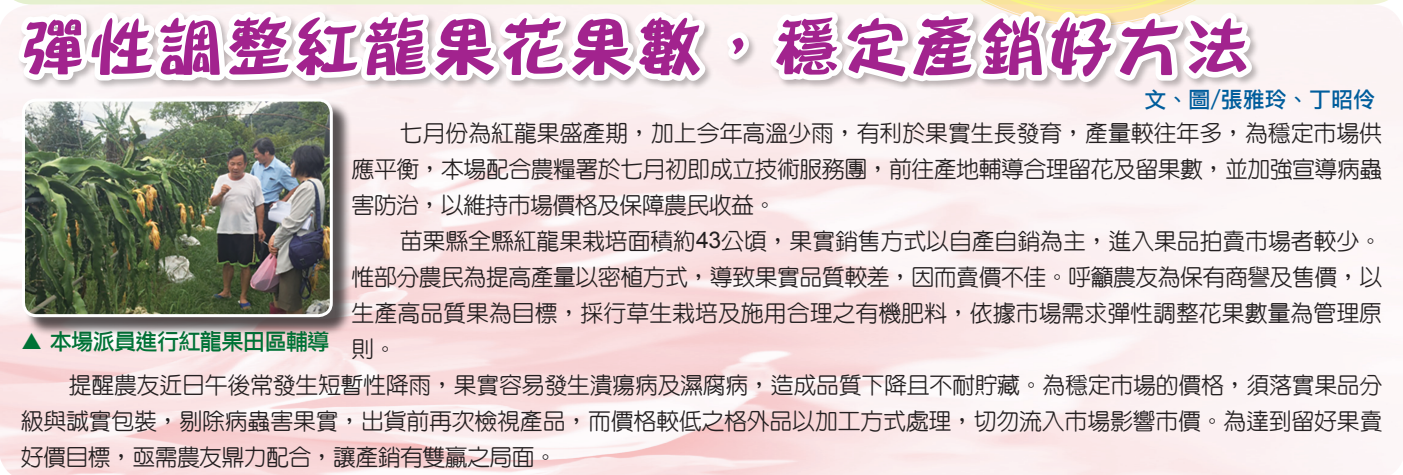
<style>
.page{position:relative;width:1403px;height:475px;background:#fff}
.page>*{position:absolute;margin:0;border:0;box-sizing:border-box;transform-origin:0 0}
.t1{font:64px "DF Pu Ding W12 WIN BF";letter-spacing:.07em;color:#a2238e}
.t2{font:500 23px/36px "Yen Round";letter-spacing:-.015em;color:#231f20;text-align:justify}
.t3{font:22.2px "DF Li Hei Md HK BF";letter-spacing:-.035em;color:#007236}
.t4{font:22px "DF Li Hei Md HK BF";color:#005d9c}
.s1{font-family:"Arial";font-weight:400}
</style>
<div class="page">
<svg style="left:13px;top:0;width:158px;height:170px"></svg>
<svg style="left:171px;top:0;width:269px;height:199px"></svg>
<svg style="left:323px;top:0;width:980px;height:109px"></svg>
<svg style="left:1173px;top:7px;width:84px;height:322px"></svg>
<div style="left:25px;top:101px;width:326px;height:235px;background:#231f20;opacity:.75"></div>
<img style="left:23px;top:100px;width:308px;height:216px">
<div style="left:22px;top:99px;width:311px;height:218px;border:3px solid #fff;border-radius:13px"></div>
<svg style="left:22px;top:333px;width:19px;height:16px"></svg>
<h1 class="t1" style="left:21px;top:14px;width:1230px">彈性調整紅龍果花果數，穩定產銷好方法</h1>
<p class="t4" style="left:1144px;top:88px;width:232px">文、圖/張雅玲、丁昭伶</p>
<p class="t2" style="left:351px;top:115px;width:1032px;text-indent:48px">七月份為紅龍果盛產期，加上今年高溫少雨，有利於果實生長發育，產量較往年多，為穩定市場供應平衡，本場配合農糧署於七月初即成立技術服務團，前往產地輔導合理留花及留果數，並加強宣導病蟲害防治，以維持市場價格及保障農民收益。</p>
<p class="t2" style="left:400px;top:223px;width:983px">苗栗縣全縣紅龍果栽培面積約<span class="s1">43</span>公頃，果實銷售方式以自產自銷為主，進入果品拍賣市場者較少。</p>
<p class="t2" style="left:351px;top:259px;width:1032px">惟部分農民為提高產量以密植方式，導致果實品質較差，因而賣價不佳。呼籲農友為保有商譽及售價，以</p>
<p class="t2" style="left:351px;top:295px;width:1031px">生產高品質果為目標，採行草生栽培及施用合理之有機肥料，依據市場需求彈性調整花果數量為管理原</p>
<p class="t2" style="left:351px;top:331px;width:47px">則。</p>
<p class="t2" style="left:69px;top:367px;width:1314px">提醒農友近日午後常發生短暫性降雨，果實容易發生潰瘍病及濕腐病，造成品質下降且不耐貯藏。為穩定市場的價格，須落實果品分</p>
<p class="t2" style="left:21px;top:403px;width:1363px">級與誠實包裝，剔除病蟲害果實，出貨前再次檢視產品，而價格較低之格外品以加工方式處理，切勿流入市場影響市價。為達到留好果賣</p>
<p class="t2" style="left:21px;top:439px;width:538px">好價目標，亟需農友鼎力配合，讓產銷有雙贏之局面。</p>
<p class="t3" style="left:50px;top:330px;width:281px">本場派員進行紅龍果田區輔導</p>
</div>
